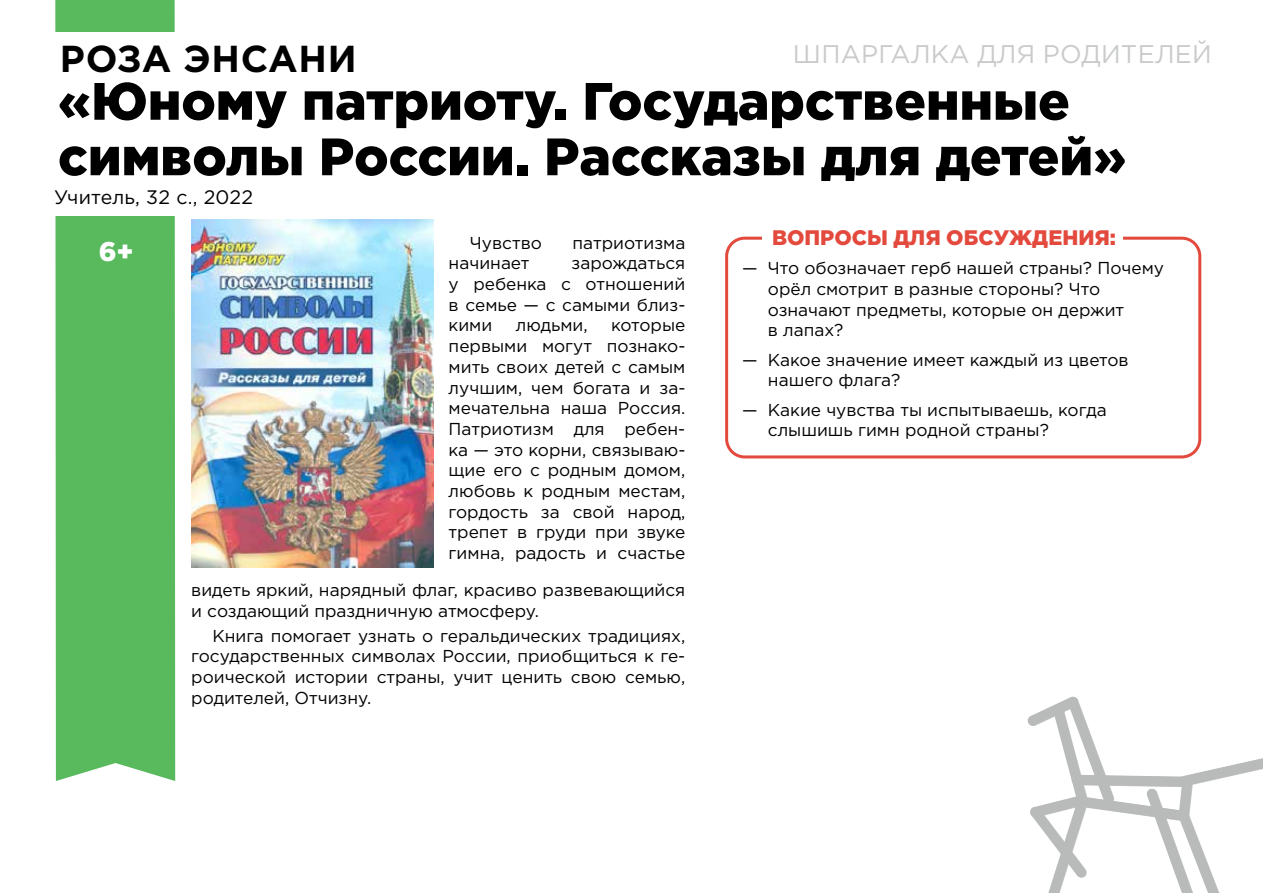
<style>
.page{position:relative;width:1263px;height:893px;background:#fff}
.page>*{position:absolute;margin:0;border:0;box-sizing:border-box;transform-origin:0 0}
.t1{font:900 52.5px/55.5px "Gotham Pro";color:#000}
.t2{font:700 37.5px "Gotham Pro";letter-spacing:.02em;color:#000}
.t3{font:900 27px "Gotham Pro";color:#fff}
.t4{font:25.5px "Gotham Pro";letter-spacing:.01em;color:#c9cacc}
.t5{font:900 21px "Gotham Pro";color:#e3493d}
.t6{font:19.5px "Gotham Pro";letter-spacing:.01em;color:#000}
.t7{font:17.25px/20.7px "Gotham Pro";color:#000}
</style>
<div class="page">
<div style="left:55px;top:0;width:120px;height:781px;background:#58ba5d"></div>
<svg style="left:1027px;top:696px;width:236px;height:197px"></svg>
<div style="left:725px;top:237px;width:476px;height:221px;border:3px solid #e3493d;border-radius:18px"></div>
<div style="left:762px;top:216px;width:361px;height:43px;background:#fff"></div>
<div style="left:29px;top:33px;width:177px;height:183px;background:#fff"></div>
<img style="left:191px;top:219px;width:243px;height:349px">
<h3 class="t4" style="left:793px;top:40px;width:420px">ШПАРГАЛКА ДЛЯ РОДИТЕЛЕЙ</h3>
<h2 class="t2" style="left:60px;top:37px;width:298px">РОЗА ЭНСАНИ</h2>
<h1 class="t1" style="left:58px;top:72px;width:1070px">«Юному патриоту. Государственные символы России. Рассказы для детей»</h1>
<p class="t6" style="left:54px;top:187px;width:201px">Учитель, 32 с., 2022</p>
<p class="t7" style="left:470px;top:232px;width:74px">Чувство</p>
<p class="t7" style="left:572px;top:232px;width:114px">патриотизма</p>
<p class="t7" style="left:449px;top:253px;width:82px">начинает</p>
<p class="t5" style="left:772px;top:225px;width:345px">ВОПРОСЫ ДЛЯ ОБСУЖДЕНИЯ:</p>
<h3 class="t3" style="left:99px;top:236px;width:37px">6+</h3>
<p class="t7" style="left:449px;top:253px;width:238px;text-align:justify;text-indent:123px">зарождаться у ребенка с отношений в семье — с самыми близ&shy;кими</p>
<p class="t7" style="left:768px;top:258px;width:398px;text-indent:-26px">— Что обозначает герб нашей страны? Почему орёл смотрит в разные стороны? Что означают предметы, которые он держит<br>в лапах?</p>
<p class="t7" style="left:768px;top:349px;width:362px;text-indent:-26px">— Какое значение имеет каждый из цветов нашего флага?</p>
<p class="t7" style="left:768px;top:399px;width:340px;text-indent:-26px">— Какие чувства ты испытываешь, когда слышишь гимн родной страны?</p>
<p class="t7" style="left:449px;top:315px;width:238px;text-align:justify;text-indent:162px">которые первыми могут познако&shy;мить своих детей с самым лучшим, чем богата и за&shy;мечательна наша Россия.<br>Патриотизм для ребен&shy;ка — это корни, связываю&shy;щие его с родным домом, любовь к родным местам, гордость за свой народ, трепет в груди при звуке гимна, радость и счастье</p>
<p class="t7" style="left:516px;top:315px;width:73px">людьми,</p>
<p class="t7" style="left:191px;top:579px;width:496px">видеть яркий, нарядный флаг, красиво развевающийся и создающий праздничную атмосферу.</p>
<p class="t7" style="left:191px;top:625px;width:496px;text-align:justify;text-indent:21px">Книга помогает узнать о геральдических традициях, государственных символах России, приобщиться к ге&shy;роической истории страны, учит ценить свою семью, родителей, Отчизну.</p>
</div>
